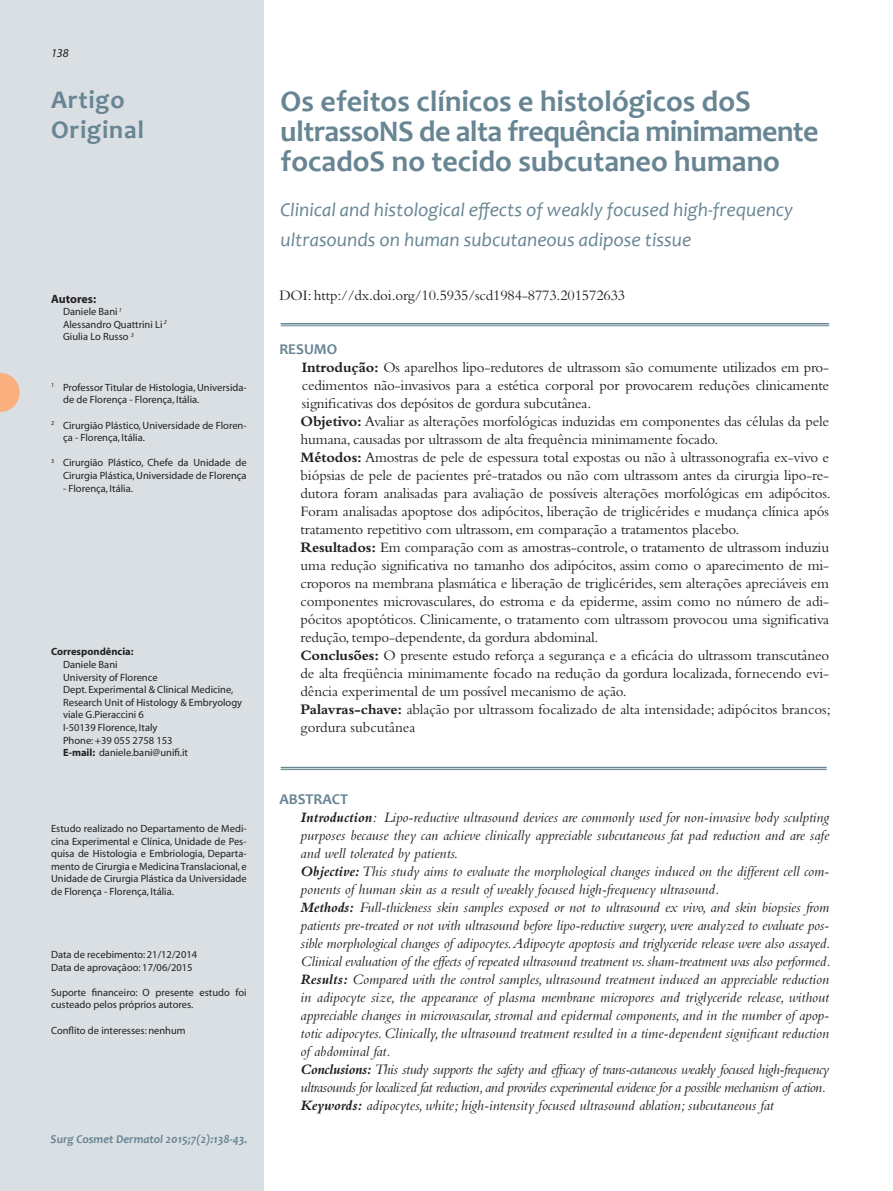
<style>
.page{position:relative;width:893px;height:1191px;background:#fff}
.page>*{position:absolute;margin:0;border:0;box-sizing:border-box;transform-origin:0 0}
.t1{font:700 30px/30px "Candara";color:#678593}
.t2{font:700 25.5px/30px "Candara";letter-spacing:.03em;color:#678593}
.t3{font:italic 19.5px/30px "Candara";color:#678593}
.t4{font:15px/18px "Bembo";letter-spacing:-.01em;color:#231f20}
.t5{font:italic 15px/18px "Bembo";color:#231f20}
.t6{font:700 15px "Candara";color:#678593}
.t7{font:italic 700 12px "Candara";color:#678593}
.t8{font:700 12px "Myriad";color:#231f20}
.t9{font:italic 12px "Myriad";color:#231f20}
.t10{font:10.5px/12.6px "Myriad";color:#231f20}
.t11{font:700 10.5px "Myriad";color:#231f20}
.s1{font-weight:700}
</style>
<div class="page">
<div style="left:0;top:0;width:263px;height:1191px;background:#d9dfe3"></div>
<hr style="left:281px;top:323px;width:548px;height:1px;background:#678593">
<hr style="left:281px;top:325px;width:548px;height:1px;background:#678593">
<hr style="left:281px;top:767px;width:546px;height:1px;background:#678593">
<hr style="left:281px;top:769px;width:546px;height:1px;background:#678593">
<svg style="left:0;top:373px;width:20px;height:39px"></svg>
<p class="t9" style="left:51px;top:47px;width:19px">138</p>
<h2 class="t2" style="left:51px;top:84px;width:94px">Artigo<br>Original</h2>
<h1 class="t1" style="left:281px;top:86px;width:539px">Os efeitos clínicos e histológicos doS ultrassoNS de alta frequência minimamente focadoS no tecido subcutaneo humano</h1>
<h3 class="t3" style="left:281px;top:195px;width:514px">Clinical and histological effects of weakly focused high-frequency ultrasounds on human subcutaneous adipose tissue</h3>
<p class="t4" style="left:279px;top:286px;width:347px">DOI: http://dx.doi.org/10.5935/scd1984-8773.201572633</p>
<p class="t8" style="left:51px;top:292px;width:47px">Autores:</p>
<p class="t10" style="left:63px;top:306px;width:105px">Daniele Bani <sup>1<br></sup>Alessandro Quattrini Li <sup>2<br></sup>Giulia Lo Russo <sup>3</sup></p>
<p class="t10" style="left:63px;top:381px;width:185px;text-indent:-12px"><sup>1</sup> Professor Titular de Histologia, Universida&shy;de de Florença - Florença, Itália.</p>
<p class="t10" style="left:63px;top:419px;width:185px;text-indent:-12px"><sup>2</sup> Cirurgião Plástico, Universidade de Floren&shy;ça - Florença, Itália.</p>
<p class="t10" style="left:51px;top:457px;width:197px;text-align:right"><sup>3</sup> Cirurgião Plástico, Chefe da Unidade de<br>Cirurgia Plástica, Universidade de Florença</p>
<p class="t10" style="left:63px;top:482px;width:71px">- Florença, Itália.</p>
<p class="t11" style="left:51px;top:646px;width:84px">Correspondência:</p>
<p class="t10" style="left:63px;top:658px;width:181px">Daniele Bani<br>University of Florence<br>Dept. Experimental &amp; Clinical Medicine,<br>Research Unit of Histology &amp; Embryology viale G.Pieraccini 6<br>I-50139 Florence, Italy<br>Phone: +39 055 2758 153<br><span class="s1">E-mail:</span> daniele.bani@unifi.it</p>
<p class="t10" style="left:51px;top:822px;width:197px;text-align:justify">Estudo realizado no Departamento de Medi&shy;cina Experimental e Clínica, Unidade de Pes&shy;quisa de Histologia e Embriologia, Departa&shy;mento de Cirurgia e Medicina Translacional, e Unidade de Cirurgia Plástica da Universidade de Florença - Florença, Itália.</p>
<p class="t10" style="left:51px;top:948px;width:148px">Data de recebimento: 21/12/2014<br>Data de aprovaçãoo: 17/06/2015</p>
<p class="t10" style="left:51px;top:986px;width:197px">Suporte financeiro: O presente estudo foi custeado pelos próprios autores.</p>
<p class="t10" style="left:51px;top:1024px;width:136px">Conflito de interesses: nenhum</p>
<p class="t7" style="left:51px;top:1131px;width:198px">Surg Cosmet Dermatol 2015;7(2):138-43.</p>
<p class="t6" style="left:279px;top:339px;width:59px">RESU MO</p>
<p class="t4" style="left:301px;top:358px;width:532px"><span class="s1">Introdução:</span> Os aparelhos lipo-redutores de ultrassom são comumente utilizados em pro&shy;cedimentos não-invasivos para a estética corporal por provocarem reduções clinicamente significativas dos depósitos de gordura subcutânea.<br><span class="s1">Objetivo:</span> Avaliar as alterações morfológicas induzidas em componentes das células da pele humana, causadas por ultrassom de alta frequência minimamente focado.<br><span class="s1">Métodos:</span> Amostras de pele de espessura total expostas ou não à ultrassonografia ex-vivo e biópsias de pele de pacientes pré-tratados ou não com ultrassom antes da cirurgia lipo-re&shy;dutora foram analisadas para avaliação de possíveis alterações morfológicas em adipócitos.<br>Foram analisadas apoptose dos adipócitos, liberação de triglicérides e mudança clínica após tratamento repetitivo com ultrassom, em comparação a tratamentos placebo.<br><span class="s1">Resultados:</span> Em comparação com as amostras-controle, o tratamento de ultrassom induziu uma redução significativa no tamanho dos adipócitos, assim como o aparecimento de mi&shy;croporos na membrana plasmática e liberação de triglicérides, sem alterações apreciáveis em componentes microvasculares, do estroma e da epiderme, assim como no número de adi&shy;pócitos apoptóticos. Clinicamente, o tratamento com ultrassom provocou uma significativa redução, tempo-dependente, da gordura abdominal.<br><span class="s1">Conclusões:</span> O presente estudo reforça a segurança e a eficácia do ultrassom transcutâneo de alta freqüência minimamente focado na redução da gordura localizada, fornecendo evi&shy;dência experimental de um possível mecanismo de ação.<br><span class="s1">Palavras-chave:</span> ablação por ultrassom focalizado de alta intensidade; adipócitos brancos; gordura subcutânea</p>
<p class="t6" style="left:279px;top:789px;width:70px">ABSTRACT</p>
<p class="t5" style="left:301px;top:808px;width:532px"><span class="s1">Introduction</span>: Lipo-reductive ultrasound devices are commonly used for non-invasive body sculpting purposes because they can achieve clinically appreciable subcutaneous fat pad reduction and are safe and well tolerated by patients.<br><span class="s1">Objective:</span> This study aims to evaluate the morphological changes induced on the different cell com&shy;ponents of human skin as a result of weakly focused high-frequency ultrasound.<br><span class="s1">Methods:</span> Full-thickness skin samples exposed or not to ultrasound ex vivo, and skin biopsies from patients pre-treated or not with ultrasound before lipo-reductive surgery, were analyzed to evaluate pos&shy;sible morphological changes of adipocytes. Adipocyte apoptosis and triglyceride release were also assayed.<br>Clinical evaluation of the effects of repeated ultrasound treatment vs. sham-treatment was also performed.<br><span class="s1">Results:</span> Compared with the control samples, ultrasound treatment induced an appreciable reduction in adipocyte size, the appearance of plasma membrane micropores and triglyceride release, without appreciable changes in microvascular, stromal and epidermal components, and in the number of apop&shy;totic adipocytes. Clinically, the ultrasound treatment resulted in a time-dependent significant reduction of abdominal fat.<br><span class="s1">Conclusions:</span> This study supports the safety and efficacy of trans-cutaneous weakly focused high-frequency ultrasounds for localized fat reduction, and provides experimental evidence for a possible mechanism of action.<br><span class="s1">Keywords:</span> adipocytes, white; high-intensity focused ultrasound ablation; subcutaneous fat</p>
</div>
